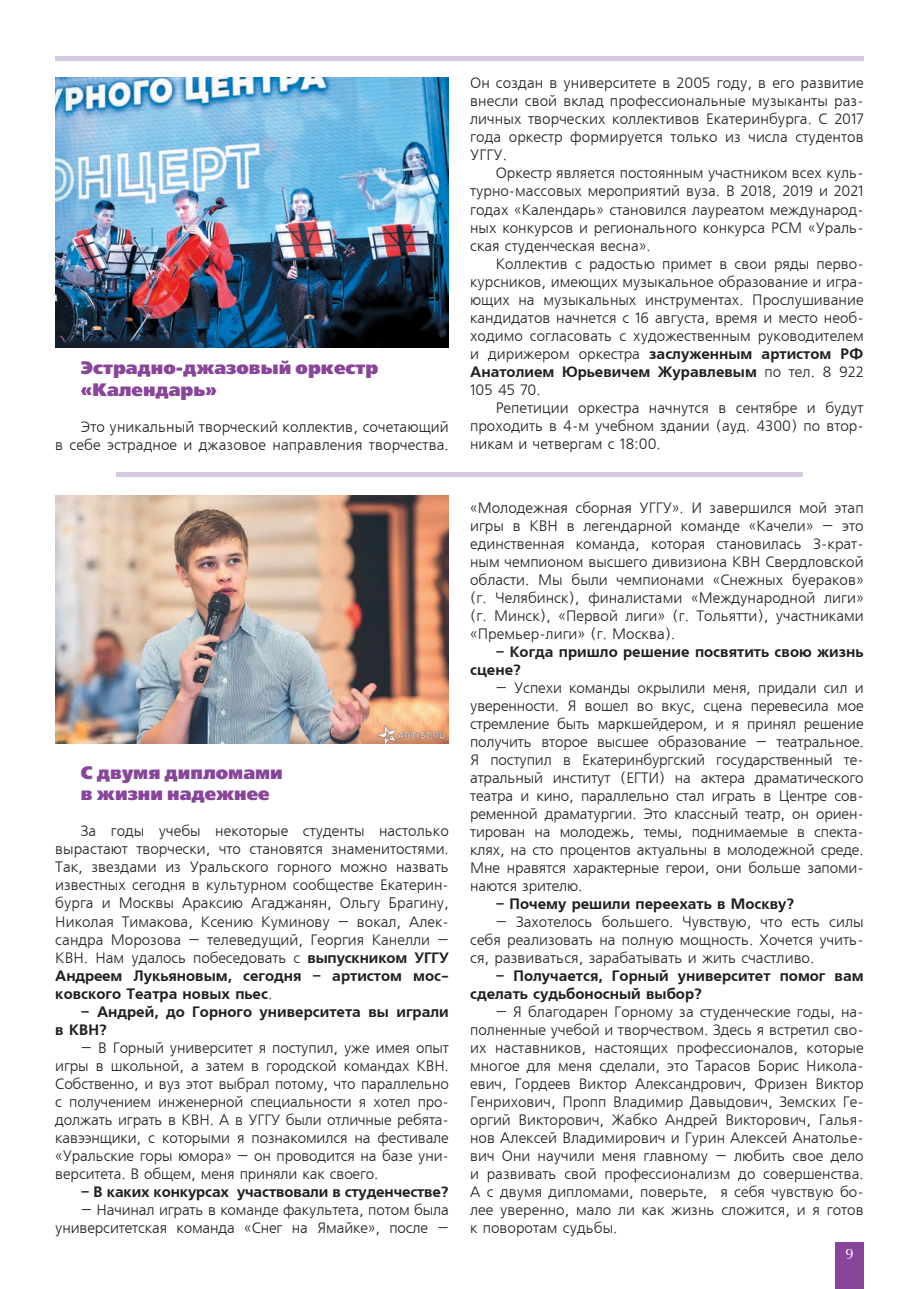
<style>
.page{position:relative;width:919px;height:1289px;background:#fff}
.page>*{position:absolute;margin:0;border:0;box-sizing:border-box;transform-origin:0 0}
.t1{font:800 18px/21.6px "Free Set";color:#88459a}
.t2{font:15px/18px "Free Set CTT";color:#231f20;text-align:justify}
.t3{font:15px/18px "AXP Free Set C Bold";color:#231f20}
.t4{font:15px "AG Opus";color:#fff}
.s1{font-family:"AXP Free Set C Bold"}
.s2{font-family:"Free Set CTT"}
</style>
<div class="page">
<div style="left:835px;top:1242px;width:28px;height:46px;background:#88459a"></div>
<hr style="left:55px;top:56px;width:808px;height:4px;background:#d5c9e2">
<div style="left:116px;top:472px;width:686px;height:5px;background:#d5c9e2"></div>
<img style="left:55px;top:78px;width:394px;height:269px">
<img style="left:55px;top:495px;width:394px;height:248px">
<p class="t1" style="left:81px;top:358px;width:299px">Эстрадно-джазовый оркестр «Календарь»</p>
<p class="t2" style="left:55px;top:418px;width:395px;text-align:right">Это уникальный творческий коллектив, сочетающий<br>в себе эстрадное и джазовое направления творчества.</p>
<p class="t1" style="left:81px;top:762px;width:203px">С двумя дипломами в жизни надежнее</p>
<p class="t2" style="left:55px;top:823px;width:395px;text-indent:25px">За годы учебы некоторые студенты настолько вырастают творчески, что становятся знаменитостями.<br>Так, звездами из Уральского горного можно назвать известных сегодня в культурном сообществе Екатерин&shy;бурга и Москвы Араксию Агаджанян, Ольгу Брагину, Николая Тимакова, Ксению Куминову – вокал, Алек&shy;сандра Морозова – телеведущий, Георгия Канелли – КВН. Нам удалось побеседовать с <span class="s1">выпускником УГГУ</span></p>
<p class="t3" style="left:55px;top:966px;width:395px">Андреем Лукьяновым, сегодня – артистом мос&shy;ковского Театра новых пьес<span class="s2">.</span></p>
<p class="t3" style="left:55px;top:1002px;width:395px;text-indent:26px">– Андрей, до Горного университета вы играли в КВН?</p>
<p class="t2" style="left:55px;top:1039px;width:395px;text-indent:26px">– В Горный университет я поступил, уже имея опыт игры в школьной, а затем в городской командах КВН.<br>Собственно, и вуз этот выбрал потому, что параллельно с получением инженерной специальности я хотел про&shy;должать играть в КВН. А в УГГУ были отличные ребята&shy;кавээнщики, с которыми я познакомился на фестивале «Уральские горы юмора» – он проводится на базе уни&shy;верситета. В общем, меня приняли как своего.</p>
<p class="t3" style="left:81px;top:1182px;width:369px">– В каких конкурсах участвовали в студенчестве?</p>
<p class="t2" style="left:55px;top:1201px;width:395px;text-align:right">– Начинал играть в команде факультета, потом была университетская команда «Снег на Ямайке», после –</p>
<p class="t2" style="left:470px;top:75px;width:395px">Он создан в университете в 2005 году, в его развитие внесли свой вклад профессиональные музыканты раз&shy;личных творческих коллективов Екатеринбурга. С 2017 года оркестр формируется только из числа студентов УГГУ.</p>
<p class="t2" style="left:470px;top:165px;width:395px;text-indent:26px">Оркестр является постоянным участником всех куль&shy;турно-массовых мероприятий вуза. В 2018, 2019 и 2021 годах «Календарь» становился лауреатом международ&shy;ных конкурсов и регионального конкурса РСМ «Ураль&shy;ская студенческая весна».</p>
<p class="t2" style="left:470px;top:255px;width:395px;text-indent:26px">Коллектив с радостью примет в свои ряды перво&shy;курсников, имеющих музыкальное образование и игра&shy;ющих на музыкальных инструментах. Прослушивание кандидатов начнется с 16 августа, время и место необ&shy;ходимо согласовать с художественным руководителем</p>
<p class="t3" style="left:470px;top:345px;width:395px"><span class="s2">и дирижером оркестра</span> заслуженным артистом РФ<br>Анатолием Юрьевичем Журавлевым <span class="s2">по тел. 8 922</span></p>
<p class="t2" style="left:470px;top:381px;width:72px">105 45 70.</p>
<p class="t2" style="left:495px;top:399px;width:369px">Репетиции оркестра начнутся в сентябре и будут</p>
<p class="t2" style="left:470px;top:417px;width:395px">проходить в 4-м учебном здании (ауд. 4300) по втор-</p>
<p class="t2" style="left:470px;top:435px;width:192px">никам и четвергам с 18:00.</p>
<p class="t2" style="left:470px;top:499px;width:395px">«Молодежная сборная УГГУ». И завершился мой этап игры в КВН в легендарной команде «Качели» – это единственная команда, которая становилась 3-крат&shy;ным чемпионом высшего дивизиона КВН Свердловской области. Мы были чемпионами «Снежных буераков» (г. Челябинск), финалистами «Международной лиги» (г. Минск), «Первой лиги» (г. Тольятти), участниками «Премьер-лиги» (г. Москва).</p>
<p class="t3" style="left:470px;top:643px;width:395px;text-indent:26px">– Когда пришло решение посвятить свою жизнь сцене?</p>
<p class="t2" style="left:470px;top:679px;width:395px;text-indent:26px">– Успехи команды окрылили меня, придали сил и уверенности. Я вошел во вкус, сцена перевесила мое стремление быть маркшейдером, и я принял решение получить второе высшее образование – театральное.<br>Я поступил в Екатеринбургский государственный те&shy;атральный институт (ЕГТИ) на актера драматического театра и кино, параллельно стал играть в Центре сов&shy;ременной драматургии. Это классный театр, он ориен&shy;тирован на молодежь, темы, поднимаемые в спекта&shy;клях, на сто процентов актуальны в молодежной среде.<br>Мне нравятся характерные герои, они больше запоми&shy;наются зрителю.</p>
<p class="t3" style="left:495px;top:895px;width:300px">– Почему решили переехать в Москву?</p>
<p class="t2" style="left:470px;top:913px;width:395px;text-indent:26px">– Захотелось большего. Чувствую, что есть силы себя реализовать на полную мощность. Хочется учить&shy;ся, развиваться, зарабатывать и жить счастливо.</p>
<p class="t3" style="left:470px;top:967px;width:395px;text-indent:26px">– Получается, Горный университет помог вам сделать судьбоносный выбор?</p>
<p class="t2" style="left:470px;top:1003px;width:395px;text-indent:26px">– Я благодарен Горному за студенческие годы, на&shy;полненные учебой и творчеством. Здесь я встретил сво&shy;их наставников, настоящих профессионалов, которые многое для меня сделали, это Тарасов Борис Никола&shy;евич, Гордеев Виктор Александрович, Фризен Виктор Генрихович, Пропп Владимир Давыдович, Земских Ге&shy;оргий Викторович, Жабко Андрей Викторович, Галья&shy;нов Алексей Владимирович и Гурин Алексей Анатолье&shy;вич Они научили меня главному – любить свое дело и развивать свой профессионализм до совершенства.<br>А с двумя дипломами, поверьте, я себя чувствую бо&shy;лее уверенно, мало ли как жизнь сложится, и я готов к поворотам судьбы.</p>
<p class="t4" style="left:845px;top:1245px;width:10px">9</p>
</div>
